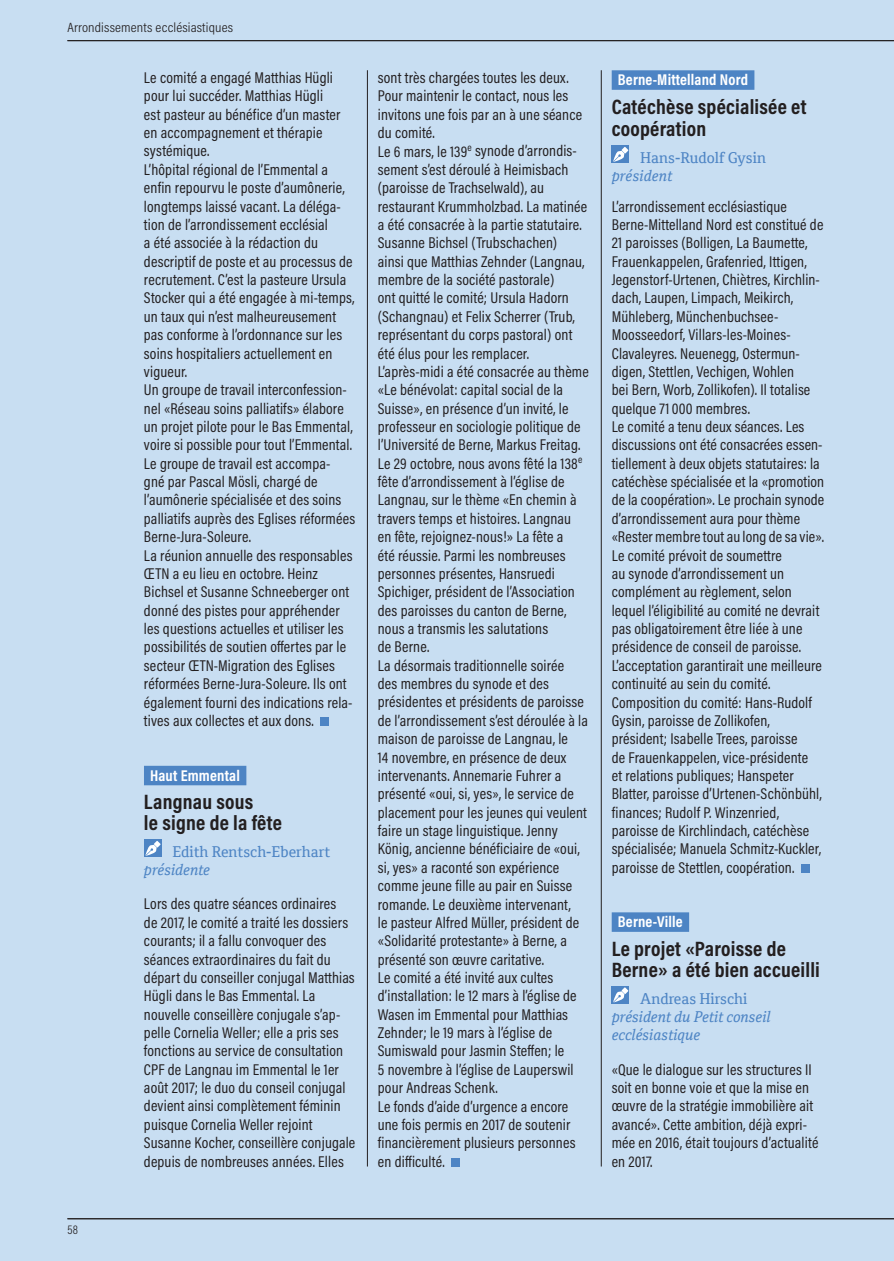
<style>
.page{position:relative;width:894px;height:1261px;background:#c8def2}
.page>*{position:absolute;margin:0;border:0;box-sizing:border-box;transform-origin:0 0}
.t1{font:700 21px/21px "Acumin Pro Cond";letter-spacing:.01em;color:#231f20}
.t2{font:15.75px/18.3px "Acumin Pro Cond";letter-spacing:.01em;color:#231f20}
.t3{font:700 15.75px "Acumin Pro Cond";letter-spacing:.01em;color:#fff}
.t4{font:italic 15px/18px "Cordale";color:#4d84c4}
.t5{font:15px "Cordale";color:#4d84c4}
.t6{font:300 13.5px "Acumin Pro Cond";letter-spacing:.01em;color:#231f20;scale:1.1 1}
.t7{font:300 12.75px "Acumin Pro Cond";color:#231f20}
</style>
<div class="page">
<hr style="left:67px;top:1218px;width:827px;height:1px;background:#231f20">
<hr style="left:67px;top:40px;width:827px;height:1px;background:#231f20">
<div style="left:144px;top:766px;width:102px;height:19px;background:#4d84c4"></div>
<div style="left:320px;top:717px;width:9px;height:9px;background:#4d84c4"></div>
<div style="left:144px;top:840px;width:17px;height:17px;background:#4d84c4"></div>
<svg style="left:145px;top:844px;width:12px;height:12px"></svg>
<svg style="left:154px;top:841px;width:7px;height:6px"></svg>
<div style="left:451px;top:1158px;width:9px;height:8px;background:#4d84c4"></div>
<div style="left:612px;top:70px;width:142px;height:20px;background:#4d84c4"></div>
<div style="left:612px;top:912px;width:77px;height:20px;background:#4d84c4"></div>
<div style="left:612px;top:146px;width:17px;height:17px;background:#4d84c4"></div>
<svg style="left:613px;top:151px;width:12px;height:11px"></svg>
<svg style="left:622px;top:147px;width:6px;height:7px"></svg>
<div style="left:801px;top:864px;width:8px;height:8px;background:#4d84c4"></div>
<div style="left:612px;top:986px;width:17px;height:17px;background:#4d84c4"></div>
<svg style="left:613px;top:991px;width:12px;height:12px"></svg>
<svg style="left:622px;top:987px;width:6px;height:7px"></svg>
<hr style="left:367px;top:70px;width:1px;height:1096px;background:#231f20">
<hr style="left:601px;top:70px;width:1px;height:1096px;background:#231f20">
<p class="t6" style="left:67px;top:19px;width:152px">Arrondissements ecclésiastiques</p>
<p class="t2" style="left:144px;top:68px;width:213px">Le comité a engagé Matthias Hügli pour lui succéder. Matthias Hügli<br>est pasteur au bénéfice d’un master en accompagnement et thérapie systémique.<br>L’hôpital régional de l’Emmental a enfin repourvu le poste d’aumônerie, longtemps laissé vacant. La déléga&shy;tion de l’arrondissement ecclésial<br>a été associée à la rédaction du descriptif de poste et au processus de recrutement. C’est la pasteure Ursula Stocker qui a été engagée à mi-temps, un taux qui n’est malheureusement pas conforme à l’ordonnance sur les soins hospitaliers actuellement en vigueur.<br>Un groupe de travail interconfession&shy;nel «Réseau soins palliatifs» élabore un projet pilote pour le Bas Emmental, voire si possible pour tout l’Emmental.<br>Le groupe de travail est accompa-<br>gné par Pascal Mösli, chargé de l’aumônerie spécialisée et des soins palliatifs auprès des Eglises réformées Berne-Jura-Soleure.<br>La réunion annuelle des responsables ŒTN a eu lieu en octobre. Heinz Bichsel et Susanne Schneeberger ont donné des pistes pour appréhender les questions actuelles et utiliser les possibilités de soutien offertes par le secteur ŒTN-Migration des Eglises réformées Berne-Jura-Soleure. Ils ont également fourni des indications rela&shy;tives aux collectes et aux dons.</p>
<p class="t7" style="left:67px;top:1221px;width:12px">58</p>
<p class="t3" style="left:150px;top:764px;width:91px">Haut Emmental</p>
<h1 class="t1" style="left:144px;top:790px;width:140px">Langnau sous<br>le signe de la fête</h1>
<p class="t5" style="left:172px;top:843px;width:159px">Edith Rentsch-Eberhart</p>
<p class="t4" style="left:144px;top:861px;width:68px">présidente</p>
<p class="t2" style="left:144px;top:894px;width:213px">Lors des quatre séances ordinaires<br>de 2017, le comité a traité les dossiers courants; il a fallu convoquer des séances extraordinaires du fait du départ du conseiller conjugal Matthias Hügli dans le Bas Emmental. La nouvelle conseillère conjugale s’ap&shy;pelle Cornelia Weller; elle a pris ses fonctions au service de consultation CPF de Langnau im Emmental le 1er août 2017; le duo du conseil conjugal devient ainsi complètement féminin puisque Cornelia Weller rejoint Susanne Kocher, conseillère conjugale depuis de nombreuses années. Elles</p>
<p class="t2" style="left:378px;top:68px;width:212px">sont très chargées toutes les deux.<br>Pour maintenir le contact, nous les invitons une fois par an à une séance du comité.<br>Le 6 mars, le 139<sup>e</sup> synode d’arrondis&shy;sement s’est déroulé à Heimisbach (paroisse de Trachselwald), au restaurant Krummholzbad. La matinée a été consacrée à la partie statutaire.<br>Susanne Bichsel (Trubschachen)<br>ainsi que Matthias Zehnder (Langnau, membre de la société pastorale)<br>ont quitté le comité; Ursula Hadorn (Schangnau) et Felix Scherrer (Trub, représentant du corps pastoral) ont été élus pour les remplacer.<br>L’après-midi a été consacrée au thème «Le bénévolat: capital social de la Suisse», en présence d’un invité, le professeur en sociologie politique de l’Université de Berne, Markus Freitag.<br>Le 29 octobre, nous avons fêté la 138<sup>e </sup>fête d’arrondissement à l’église de Langnau, sur le thème «En chemin à travers temps et histoires. Langnau<br>en fête, rejoignez-nous!» La fête a<br>été réussie. Parmi les nombreuses personnes présentes, Hansruedi Spichiger, président de l’Association des paroisses du canton de Berne, nous a transmis les salutations<br>de Berne.<br>La désormais traditionnelle soirée<br>des membres du synode et des présidentes et présidents de paroisse de l’arrondissement s’est déroulée à la maison de paroisse de Langnau, le<br>14 novembre, en présence de deux intervenants. Annemarie Fuhrer a présenté «oui, si, yes», le service de placement pour les jeunes qui veulent faire un stage linguistique. Jenny König, ancienne bénéficiaire de «oui, si, yes» a raconté son expérience comme jeune fille au pair en Suisse romande. Le deuxième intervenant,<br>le pasteur Alfred Müller, président de «Solidarité protestante» à Berne, a présenté son œuvre caritative.<br>Le comité a été invité aux cultes d’installation: le 12 mars à l’église de Wasen im Emmental pour Matthias Zehnder; le 19 mars à l’église de Sumiswald pour Jasmin Steffen; le<br>5 novembre à l’église de Lauperswil pour Andreas Schenk.<br>Le fonds d’aide d’urgence a encore une fois permis en 2017 de soutenir financièrement plusieurs personnes en difficulté.</p>
<p class="t3" style="left:618px;top:69px;width:132px">Berne-Mittelland Nord</p>
<h1 class="t1" style="left:612px;top:94px;width:196px;line-height:22.5px">Catéchèse spécialisée et coopération</h1>
<p class="t5" style="left:640px;top:149px;width:127px">Hans-Rudolf Gysin</p>
<p class="t4" style="left:612px;top:167px;width:62px">président</p>
<p class="t2" style="left:612px;top:197px;width:214px">L’arrondissement ecclésiastique Berne-Mittelland Nord est constitué de 21 paroisses (Bolligen, La Baumette, Frauenkappelen, Grafenried, Ittigen, Jegenstorf-Urtenen, Chiètres, Kirchlin&shy;dach, Laupen, Limpach, Meikirch, Mühleberg, Münchenbuchsee-Moosseedorf, Villars-les-Moines-Clavaleyres. Neuenegg, Ostermun&shy;digen, Stettlen, Vechigen, Wohlen<br>bei Bern, Worb, Zollikofen). Il totalise quelque 71 000 membres.<br>Le comité a tenu deux séances. Les discussions ont été consacrées essen&shy;tiellement à deux objets statutaires: la catéchèse spécialisée et la «promotion de la coopération». Le prochain synode d’arrondissement aura pour thème «Rester membre tout au long de sa vie».<br>Le comité prévoit de soumettre<br>au synode d’arrondissement un complément au règlement, selon lequel l’éligibilité au comité ne devrait pas obligatoirement être liée à une présidence de conseil de paroisse.<br>L’acceptation garantirait une meilleure continuité au sein du comité.<br>Composition du comité: Hans-Rudolf Gysin, paroisse de Zollikofen, président; Isabelle Trees, paroisse<br>de Frauenkappelen, vice-présidente<br>et relations publiques; Hanspeter Blatter, paroisse d’Urtenen-Schönbühl, finances; Rudolf P. Winzenried, paroisse de Kirchlindach, catéchèse spécialisée; Manuela Schmitz-Kuckler, paroisse de Stettlen, coopération.</p>
<p class="t3" style="left:618px;top:911px;width:66px">Berne-Ville</p>
<h1 class="t1" style="left:612px;top:937px;width:210px">Le projet «Paroisse de<br>Berne» a été bien accueilli</h1>
<p class="t5" style="left:640px;top:989px;width:109px">Andreas Hirschi</p>
<p class="t4" style="left:612px;top:1007px;width:160px">président du Petit conseil ecclésiastique</p>
<p class="t2" style="left:612px;top:1060px;width:208px">«Que le dialogue sur les structures II soit en bonne voie et que la mise en œuvre de la stratégie immobilière ait avancé». Cette ambition, déjà expri&shy;mée en 2016, était toujours d’actualité en 2017.</p>
</div>
